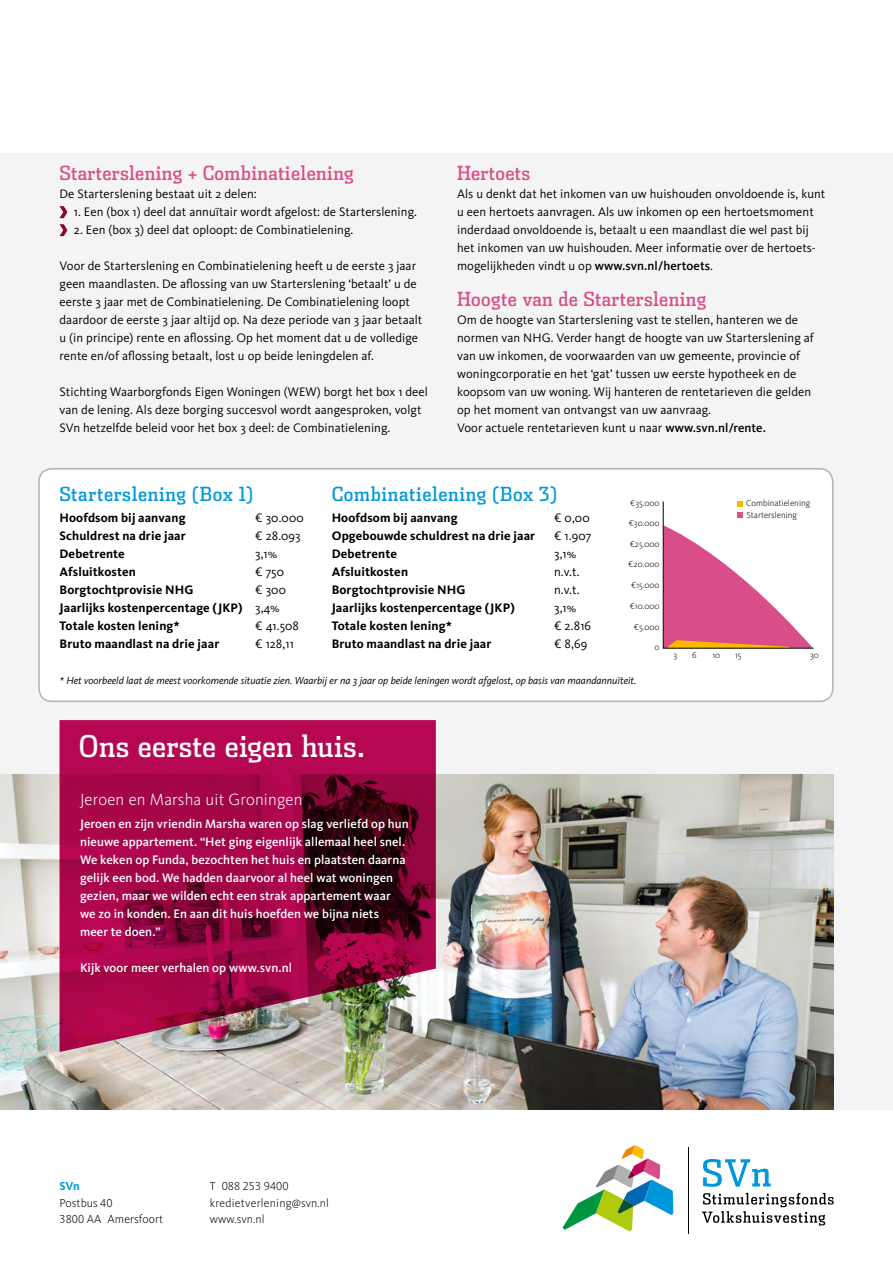
<style>
.page{position:relative;width:893px;height:1263px;background:#fff}
.page>*{position:absolute;margin:0;border:0;box-sizing:border-box;transform-origin:0 0}
.kop_1{font:30px "Dispatch Cond";letter-spacing:.005em;color:#fff}
.Tussenkopje_ROOD{font:19.5px "Dispatch Cond";letter-spacing:.02em;color:#d94d88}
.brood{font:19.5px "Dispatch Cond";letter-spacing:.03em;color:#0098da}
.Platte_tekst{font:300 16.8px "Kievit OT";letter-spacing:.01em;color:#fff}
.brood-2{font:12.75px/18px "Kievit OT";letter-spacing:.005em;color:#000}
.brood-3{font:500 12.75px/18px "Kievit OT";letter-spacing:.005em;color:#fff}
.tebel_links{font:700 12.75px "Kievit OT";letter-spacing:.01em;color:#000}
.tebel_rechts{font:12.75px "Kievit OT";letter-spacing:.01em;color:#000}
.tussenkopje{font:300 12px "Kievit OT";letter-spacing:.005em;color:#000}
.tussenkopje-2{font:700 12px "Kievit OT";color:#0098da}
.t1{font:italic 10.5px "Kievit OT";color:#000}
.t2{font:300 9px "Kievit OT";color:#000}
.s1{font-weight:500}
</style>
<div class="page">
<div style="left:0;top:153px;width:893px;height:957px;background:#f4f4f4"></div>
<img style="left:0;top:774px;width:833px;height:336px">
<svg style="left:60px;top:206px;width:7px;height:12px"></svg>
<svg style="left:60px;top:224px;width:7px;height:12px"></svg>
<hr style="left:688px;top:1148px;width:1px;height:86px;background:#000">
<svg style="left:703px;top:1159px;width:68px;height:28px"></svg>
<svg style="left:702px;top:1193px;width:132px;height:32px"></svg>
<svg style="left:563px;top:1145px;width:110px;height:86px"></svg>
<div style="left:39px;top:469px;width:794px;height:232px;background:#fff;border-radius:13px"></div>
<div style="left:38px;top:468px;width:795px;height:234px;border:2px solid #b3b2b2;border-radius:13px"></div>
<svg style="left:60px;top:720px;width:376px;height:332px;background:#951a4a"></svg>
<svg style="left:663px;top:501px;width:151px;height:148px"></svg>
<p class="Tussenkopje_ROOD" style="left:60px;top:161px;width:296px">Starterslening + Combinatielening</p>
<p class="brood-2" style="left:60px;top:185px;width:199px">De Starterslening bestaat uit 2 delen:</p>
<p class="brood-2" style="left:74px;top:203px;width:344px">1. Een (box 1) deel dat annuïtair wordt afgelost: de Starterslening.</p>
<p class="brood-2" style="left:74px;top:221px;width:281px">2. Een (box 3) deel dat oploopt: de Combinatielening.</p>
<p class="brood-2" style="left:60px;top:257px;width:364px">Voor de Starterslening en Combinatielening heeft u de eerste 3 jaar geen maandlasten. De aflossing van uw Starterslening ‘betaalt’ u de eerste 3 jaar met de Combinatielening. De Combinatielening loopt daardoor de eerste 3 jaar altijd op. Na deze periode van 3 jaar betaalt u (in principe) rente en aflossing. Op het moment dat u de volledige</p>
<p class="brood-2" style="left:60px;top:347px;width:316px">rente en/of aflossing betaalt, lost u op beide leningdelen af.</p>
<p class="brood-2" style="left:60px;top:383px;width:370px">Stichting Waarborgfonds Eigen Woningen (WEW) borgt het box 1 deel van de lening. Als deze borging succesvol wordt aangesproken, volgt<br>SVn hetzelfde beleid voor het box 3 deel: de Combinatielening.</p>
<p class="Tussenkopje_ROOD" style="left:457px;top:161px;width:75px">Hertoets</p>
<p class="brood-2" style="left:457px;top:185px;width:370px">Als u denkt dat het inkomen van uw huishouden onvoldoende is, kunt u een hertoets aanvragen. Als uw inkomen op een hertoetsmoment inderdaad onvoldoende is, betaalt u een maandlast die wel past bij het inkomen van uw huishouden. Meer informatie over de hertoets&shy;mogelijkheden vindt u op <span class="s1">www.svn.nl/hertoets</span>.</p>
<p class="Tussenkopje_ROOD" style="left:457px;top:287px;width:251px">Hoogte van de Starterslening</p>
<p class="brood-2" style="left:457px;top:311px;width:358px">Om de hoogte van Starterslening vast te stellen, hanteren we de normen van NHG. Verder hangt de hoogte van uw Starterslening af van uw inkomen, de voorwaarden van uw gemeente, provincie of woningcorporatie en het ‘gat’ tussen uw eerste hypotheek en de koopsom van uw woning. Wij hanteren de rentetarieven die gelden op het moment van ontvangst van uw aanvraag.</p>
<p class="brood-2" style="left:457px;top:419px;width:310px">Voor actuele rentetarieven kunt u naar <span class="s1">www.svn.nl/rente.</span></p>
<p class="brood" style="left:60px;top:482px;width:195px">Starterslening (Box 1)</p>
<p class="brood" style="left:332px;top:482px;width:227px">Combinatielening (Box 3)</p>
<p class="tebel_links" style="left:60px;top:510px;width:127px">Hoofdsom bij aanvang</p>
<p class="tebel_rechts" style="left:255px;top:510px;width:50px">€ 30.000</p>
<p class="tebel_links" style="left:332px;top:510px;width:127px">Hoofdsom bij aanvang</p>
<p class="tebel_rechts" style="left:554px;top:510px;width:37px">€ 0,00</p>
<p class="tebel_links" style="left:60px;top:528px;width:128px">Schuldrest na drie jaar</p>
<p class="tebel_rechts" style="left:255px;top:528px;width:47px">€ 28.093</p>
<p class="tebel_links" style="left:332px;top:528px;width:205px">Opgebouwde schuldrest na drie jaar</p>
<p class="tebel_rechts" style="left:554px;top:528px;width:39px">€ 1.907</p>
<p class="tebel_links" style="left:60px;top:546px;width:67px">Debetrente</p>
<p class="tebel_rechts" style="left:255px;top:546px;width:24px">3,1%</p>
<p class="tebel_links" style="left:332px;top:546px;width:67px">Debetrente</p>
<p class="tebel_rechts" style="left:554px;top:546px;width:24px">3,1%</p>
<p class="tebel_links" style="left:60px;top:564px;width:78px">Afsluitkosten</p>
<p class="tebel_rechts" style="left:255px;top:564px;width:30px">€ 750</p>
<p class="tebel_links" style="left:332px;top:564px;width:78px">Afsluitkosten</p>
<p class="tebel_rechts" style="left:554px;top:564px;width:27px">n.v.t.</p>
<p class="tebel_links" style="left:60px;top:582px;width:135px">Borgtochtprovisie NHG</p>
<p class="tebel_rechts" style="left:255px;top:582px;width:32px">€ 300</p>
<p class="tebel_links" style="left:332px;top:582px;width:135px">Borgtochtprovisie NHG</p>
<p class="tebel_rechts" style="left:554px;top:582px;width:27px">n.v.t.</p>
<p class="tebel_links" style="left:60px;top:600px;width:185px">Jaarlijks kostenpercentage (JKP)</p>
<p class="tebel_rechts" style="left:255px;top:600px;width:26px">3,4%</p>
<p class="tebel_links" style="left:332px;top:600px;width:185px">Jaarlijks kostenpercentage (JKP)</p>
<p class="tebel_rechts" style="left:554px;top:600px;width:24px">3,1%</p>
<p class="tebel_links" style="left:60px;top:618px;width:122px">Totale kosten lening*</p>
<p class="tebel_rechts" style="left:255px;top:618px;width:45px">€ 41.508</p>
<p class="tebel_links" style="left:332px;top:618px;width:122px">Totale kosten lening*</p>
<p class="tebel_rechts" style="left:554px;top:618px;width:38px">€ 2.816</p>
<p class="tebel_links" style="left:60px;top:636px;width:161px">Bruto maandlast na drie jaar</p>
<p class="tebel_rechts" style="left:255px;top:636px;width:40px">€ 128,11</p>
<p class="tebel_links" style="left:332px;top:636px;width:161px">Bruto maandlast na drie jaar</p>
<p class="tebel_rechts" style="left:554px;top:636px;width:35px">€ 8,69</p>
<p class="t2" style="left:630px;top:497px;width:31px">€35.000</p>
<p class="t2" style="left:629px;top:518px;width:32px">€30.000</p>
<p class="t2" style="left:630px;top:538px;width:31px">€25.000</p>
<p class="t2" style="left:628px;top:559px;width:33px">€20.000</p>
<p class="t2" style="left:631px;top:580px;width:30px">€15.000</p>
<p class="t2" style="left:630px;top:601px;width:31px">€10.000</p>
<p class="t2" style="left:634px;top:622px;width:27px">€5.000</p>
<p class="t2" style="left:654px;top:642px;width:7px">0</p>
<p class="t1" style="left:60px;top:674px;width:579px">* Het voorbeeld laat de meest voorkomende situatie zien. Waarbij er na 3 jaar op beide leningen wordt afgelost, op basis van maandannuïteit.</p>
<p class="t2" style="left:746px;top:498px;width:66px">Combinatielening</p>
<p class="t2" style="left:746px;top:509px;width:52px">Starterslening</p>
<p class="t2" style="left:673px;top:650px;width:5px">3</p>
<p class="t2" style="left:692px;top:650px;width:6px">6</p>
<p class="t2" style="left:712px;top:650px;width:9px">10</p>
<p class="t2" style="left:735px;top:650px;width:8px">15</p>
<p class="t2" style="left:810px;top:650px;width:10px">30</p>
<p class="kop_1" style="left:79px;top:727px;width:287px">Ons eerste eigen huis.</p>
<p class="Platte_tekst" style="left:80px;top:789px;width:224px">Jeroen en Marsha uit Groningen</p>
<p class="brood-3" style="left:80px;top:815px;width:330px">Jeroen en zijn vriendin Marsha waren op slag verliefd op hun nieuwe appartement. “Het ging eigenlijk allemaal heel snel.<br>We keken op Funda, bezochten het huis en plaatsten daarna gelijk een bod. We hadden daarvoor al heel wat woningen gezien, maar we wilden echt een strak appartement waar we zo in konden. En aan dit huis hoefden we bijna niets meer te doen.”</p>
<p class="brood-3" style="left:80px;top:959px;width:214px">Kijk voor meer verhalen op www.svn.nl</p>
<p class="tussenkopje-2" style="left:60px;top:1179px;width:22px">SVn</p>
<p class="tussenkopje" style="left:60px;top:1195px;width:55px">Postbus 40</p>
<p class="tussenkopje" style="left:60px;top:1212px;width:105px">3800 AA Amersfoort</p>
<p class="tussenkopje" style="left:210px;top:1179px;width:80px">T 088 253 9400</p>
<p class="tussenkopje" style="left:210px;top:1195px;width:121px">kredietverlening@svn.nl</p>
<p class="tussenkopje" style="left:210px;top:1212px;width:56px">www.svn.nl</p>
</div>
